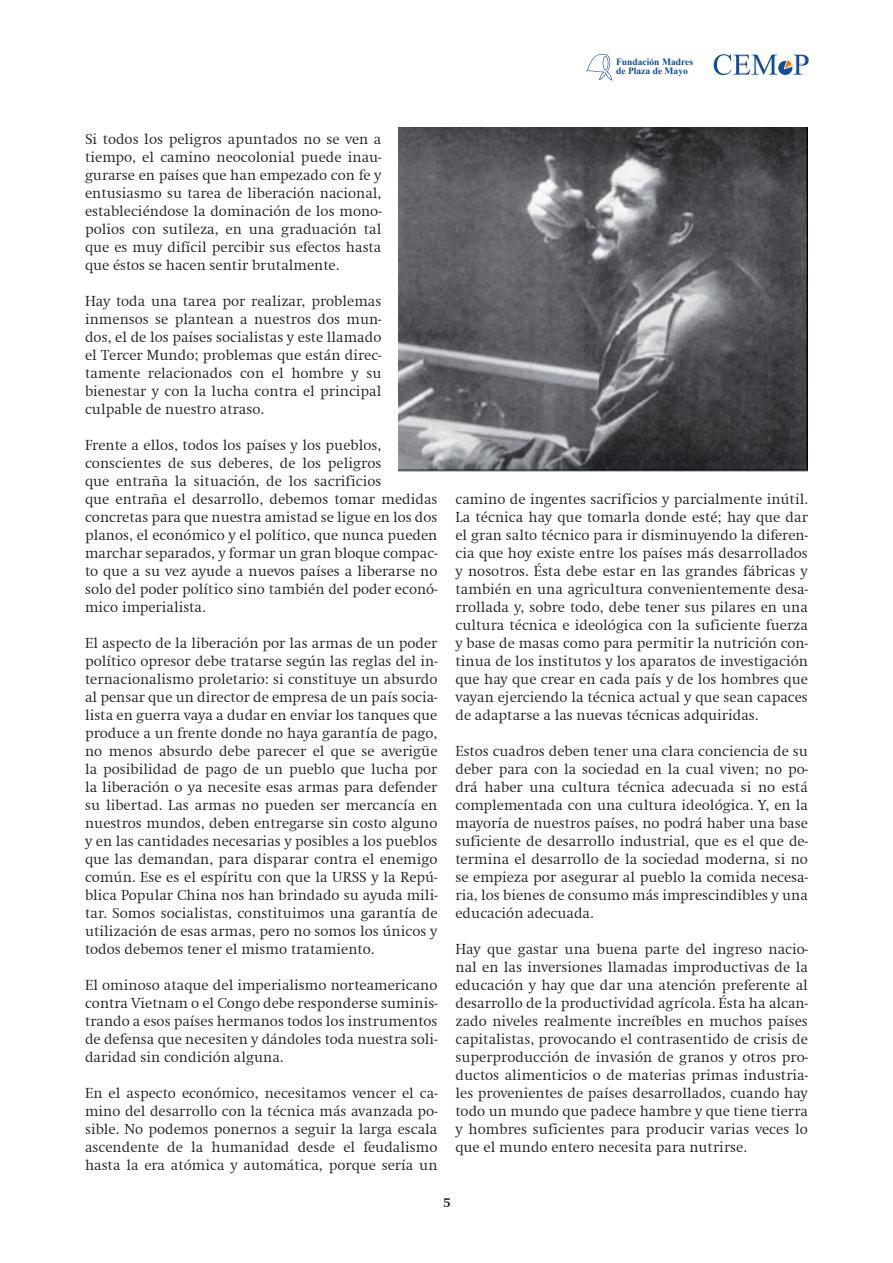
<style>
.page{position:relative;width:893px;height:1263px;background:#fff}
.page>*{position:absolute;margin:0;border:0;box-sizing:border-box;transform-origin:0 0}
.t1{font:300 15px/18px "Swift";color:#231f20;text-align:justify}
.t2{font:700 13.5px "Swift";color:#231f20}
.t3{font:700 9.6px/9px "Times New Roman";color:#0d4da1}
</style>
<div class="page">
<svg style="left:714px;top:54px;width:95px;height:21px"></svg>
<svg style="left:586px;top:54px;width:26px;height:27px"></svg>
<img style="left:398px;top:128px;width:410px;height:344px">
<p class="t3" style="left:616px;top:57px;width:79px">Fundación Madres de Plaza de Mayo</p>
<p class="t1" style="left:85px;top:130px;width:298px">Si todos los peligros apuntados no se ven a tiempo, el camino neocolonial puede inau&shy;gurarse en países que han empezado con fe y entusiasmo su tarea de liberación nacional, estableciéndose la dominación de los mono&shy;polios con sutileza, en una graduación tal que es muy difícil percibir sus efectos hasta que éstos se hacen sentir brutalmente.</p>
<p class="t1" style="left:85px;top:292px;width:298px">Hay toda una tarea por realizar, problemas inmensos se plantean a nuestros dos mun&shy;dos, el de los países socialistas y este llamado el Tercer Mundo; problemas que están direc&shy;tamente relacionados con el hombre y su bienestar y con la lucha contra el principal culpable de nuestro atraso.</p>
<p class="t1" style="left:85px;top:436px;width:354px;text-align:left">Frente a ellos, todos los países y los pueblos, conscientes de sus deberes, de los peligros<br>que entraña la situación, de los sacrificios<br>que entraña el desarrollo, debemos tomar medidas concretas para que nuestra amistad se ligue en los dos planos, el económico y el político, que nunca pueden marchar separados, y formar un gran bloque compac&shy;to que a su vez ayude a nuevos países a liberarse no solo del poder político sino también del poder econó&shy;mico imperialista.</p>
<p class="t1" style="left:85px;top:634px;width:354px">El aspecto de la liberación por las armas de un poder político opresor debe tratarse según las reglas del in&shy;ternacionalismo proletario: si constituye un absurdo al pensar que un director de empresa de un país socia&shy;lista en guerra vaya a dudar en enviar los tanques que produce a un frente donde no haya garantía de pago, no menos absurdo debe parecer el que se averigüe la posibilidad de pago de un pueblo que lucha por la liberación o ya necesite esas armas para defender su libertad. Las armas no pueden ser mercancía en nuestros mundos, deben entregarse sin costo alguno y en las cantidades necesarias y posibles a los pueblos que las demandan, para disparar contra el enemigo común. Ese es el espíritu con que la URSS y la Repú&shy;blica Popular China nos han brindado su ayuda mili&shy;tar. Somos socialistas, constituimos una garantía de utilización de esas armas, pero no somos los únicos y todos debemos tener el mismo tratamiento.</p>
<p class="t1" style="left:85px;top:976px;width:354px">El ominoso ataque del imperialismo norteamericano contra Vietnam o el Congo debe responderse suminis&shy;trando a esos países hermanos todos los instrumentos de defensa que necesiten y dándoles toda nuestra soli&shy;daridad sin condición alguna.</p>
<p class="t1" style="left:85px;top:1084px;width:354px">En el aspecto económico, necesitamos vencer el ca&shy;mino del desarrollo con la técnica más avanzada po&shy;sible. No podemos ponernos a seguir la larga escala ascendente de la humanidad desde el feudalismo hasta la era atómica y automática, porque sería un</p>
<p class="t1" style="left:455px;top:490px;width:354px">camino de ingentes sacrificios y parcialmente inútil.<br>La técnica hay que tomarla donde esté; hay que dar el gran salto técnico para ir disminuyendo la diferen&shy;cia que hoy existe entre los países más desarrollados y nosotros. Ésta debe estar en las grandes fábricas y también en una agricultura convenientemente desa&shy;rrollada y, sobre todo, debe tener sus pilares en una cultura técnica e ideológica con la suficiente fuerza y base de masas como para permitir la nutrición con&shy;tinua de los institutos y los aparatos de investigación que hay que crear en cada país y de los hombres que vayan ejerciendo la técnica actual y que sean capaces de adaptarse a las nuevas técnicas adquiridas.</p>
<p class="t1" style="left:455px;top:742px;width:354px">Estos cuadros deben tener una clara conciencia de su deber para con la sociedad en la cual viven; no po&shy;drá haber una cultura técnica adecuada si no está complementada con una cultura ideológica. Y, en la mayoría de nuestros países, no podrá haber una base suficiente de desarrollo industrial, que es el que de&shy;termina el desarrollo de la sociedad moderna, si no se empieza por asegurar al pueblo la comida necesa&shy;ria, los bienes de consumo más imprescindibles y una educación adecuada.</p>
<p class="t1" style="left:455px;top:940px;width:354px">Hay que gastar una buena parte del ingreso nacio&shy;nal en las inversiones llamadas improductivas de la educación y hay que dar una atención preferente al desarrollo de la productividad agrícola. Ésta ha alcan&shy;zado niveles realmente increíbles en muchos países capitalistas, provocando el contrasentido de crisis de superproducción de invasión de granos y otros pro&shy;ductos alimenticios o de materias primas industria&shy;les provenientes de países desarrollados, cuando hay todo un mundo que padece hambre y que tiene tierra y hombres suficientes para producir varias veces lo que el mundo entero necesita para nutrirse.</p>
<p class="t2" style="left:444px;top:1195px;width:9px">5</p>
</div>
